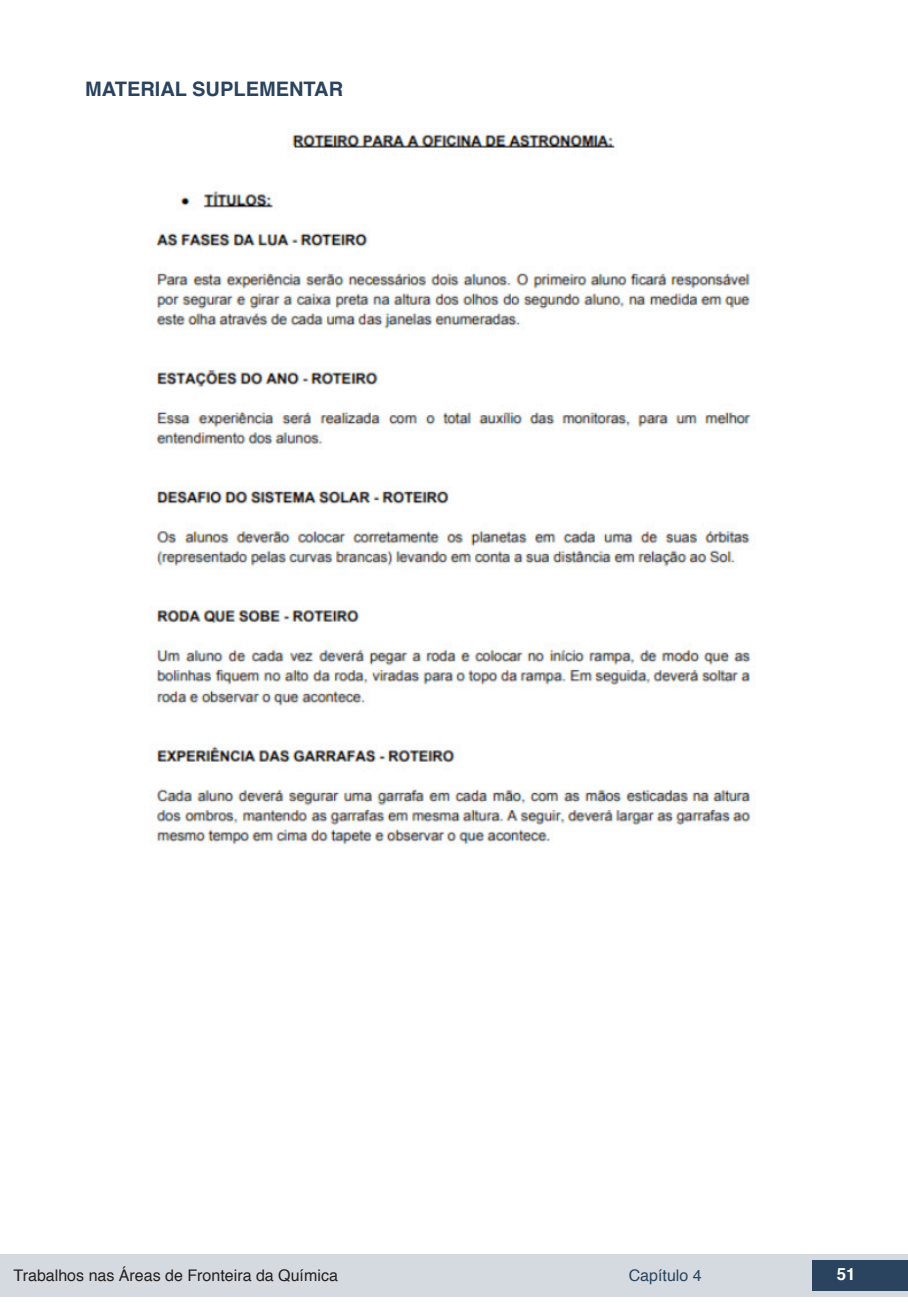
<style>
.page{position:relative;width:908px;height:1304px;background:#fff}
.page>*{position:absolute;margin:0;border:0;box-sizing:border-box;transform-origin:0 0}
.TITULOS{font:700 20px "Helvetica";color:#2a435e}
.t1{font:700 16.8px "Helvetica";color:#fff}
.t2{font:16px "Helvetica";color:#231f20}
.t3{font:16px "Helvetica";color:#2a435e}
</style>
<div class="page">
<div style="left:0;top:1254px;width:906px;height:43px;background:#d4dadf"></div>
<div style="left:812px;top:1261px;width:95px;height:30px;background:#2a435e"></div>
<img style="left:150px;top:128px;width:605px;height:717px">
<p class="TITULOS" style="left:85px;top:73px;width:259px">MATERIAL SUPLEMENTAR</p>
<p class="t2" style="left:14px;top:1263px;width:325px">Trabalhos nas Áreas de Fronteira da Química</p>
<p class="t3" style="left:628px;top:1263px;width:74px">Capítulo 4</p>
<p class="t1" style="left:836px;top:1261px;width:20px">51</p>
</div>
